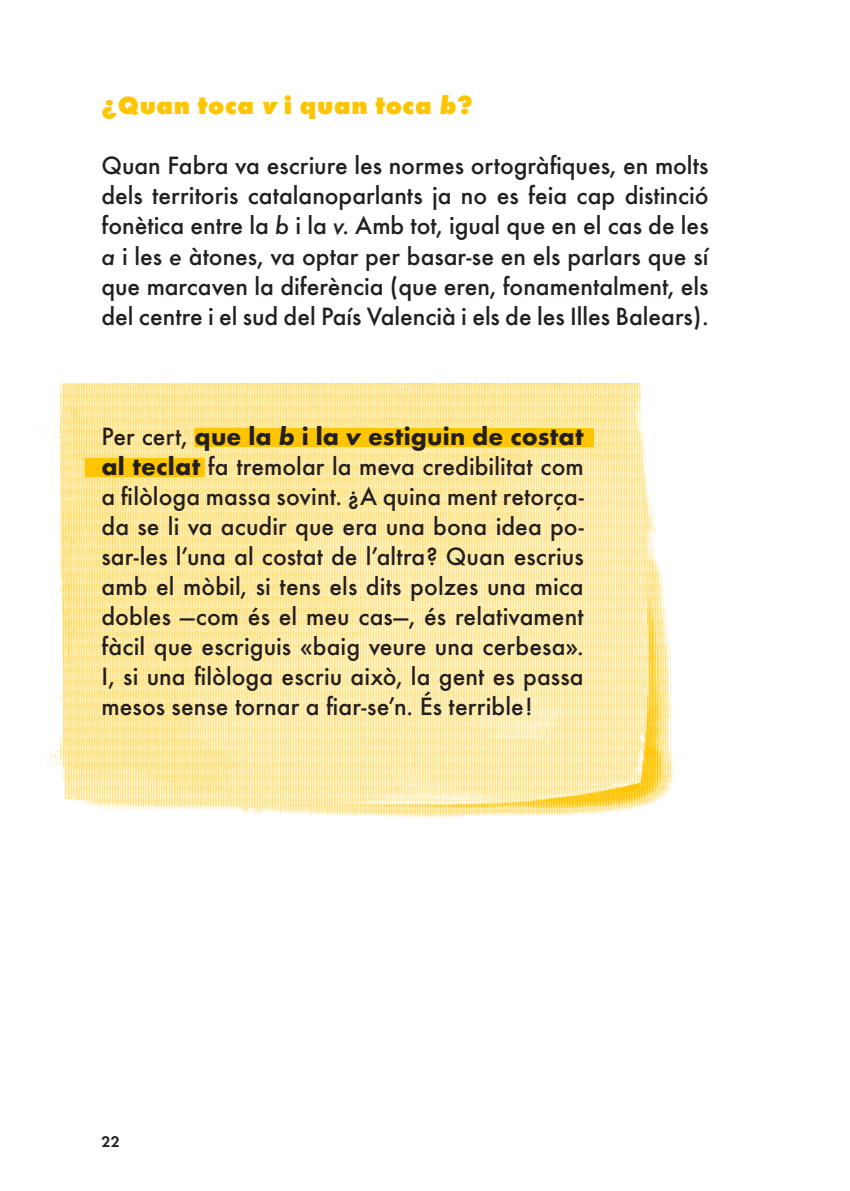
<style>
.page{position:relative;width:850px;height:1191px;background:#fff}
.page>*{position:absolute;margin:0;border:0;box-sizing:border-box;transform-origin:0 0}
.t1{font:500 26px/30px "Futura T";color:#231f20;text-align:justify}
.t2{font:800 26px "Futura T";color:#ffc500}
.t3{font:600 16px "Futura T";color:#231f20}
.s1{font-style:italic}
.s2{font-weight:700}
.s3{font-weight:700;font-style:italic}
</style>
<div class="page">
<img style="left:37px;top:371px;width:637px;height:447px">
<p class="t2" style="left:101px;top:90px;width:372px">¿Quan toca <span class="s1">v</span> i quan toca <span class="s1">b</span>?</p>
<p class="t1" style="left:101px;top:150px;width:608px">Quan Fabra va escriure les normes ortogràfiques, en molts dels territoris catalanoparlants ja no es feia cap distinció fonètica entre la <span class="s1">b</span> i la <span class="s1">v</span>. Amb tot, igual que en el cas de les <span class="s1">a</span> i les <span class="s1">e</span> àtones, va optar per basar-se en els parlars que sí que marcaven la diferència (que eren, fonamentalment, els del centre i el sud del País Valencià i els de les Illes Balears).</p>
<p class="t1" style="left:101px;top:420px;width:483px">Per cert, <span class="s2">que la</span> <span class="s3">b</span> <span class="s2">i la</span> <span class="s3">v</span> <span class="s2">estiguin de costat al teclat</span> fa tremolar la meva credibilitat com a filòloga massa sovint. ¿A quina ment retorça&shy;da se li va acudir que era una bona idea po&shy;sar-les l’una al costat de l’altra? Quan escrius amb el mòbil, si tens els dits polzes una mica dobles —com és el meu cas—, és relativament fàcil que escriguis «baig veure una cerbesa».<br>I, si una filòloga escriu això, la gent es passa mesos sense tornar a fiar-se’n. És terrible!</p>
<p class="t3" style="left:101px;top:1132px;width:20px">22</p>
</div>
